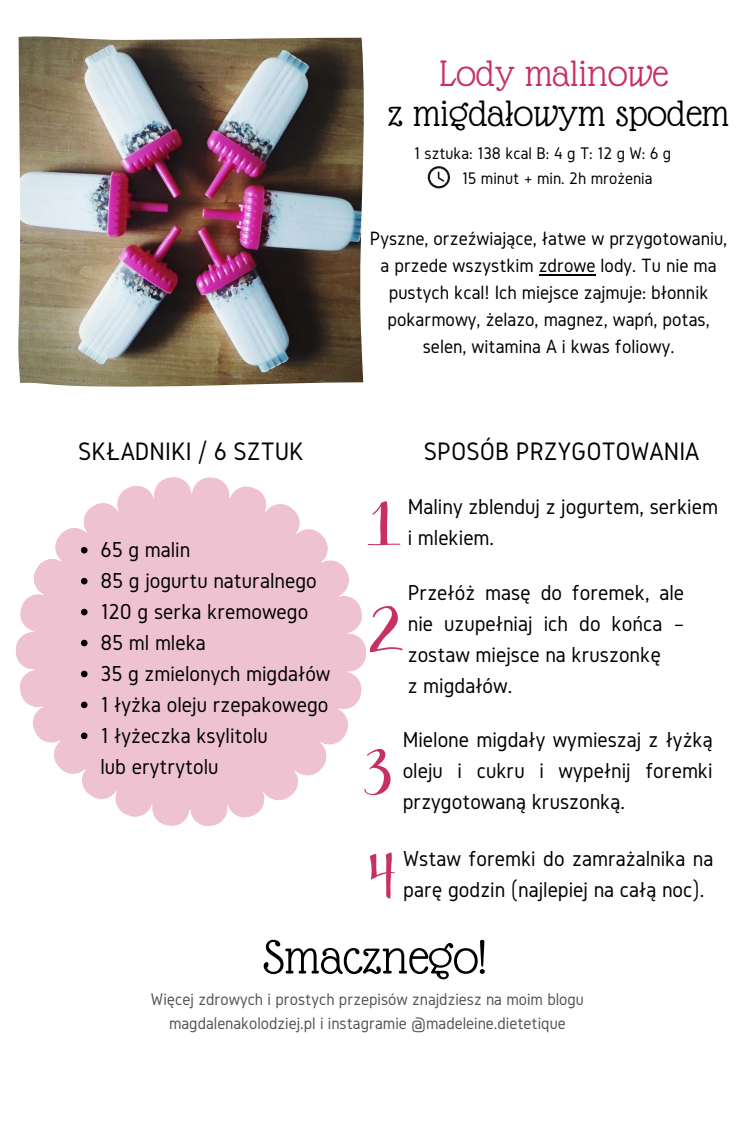
<style>
.page{position:relative;width:750px;height:1125px;background:#fff}
.page>*{position:absolute;margin:0;border:0;box-sizing:border-box;transform-origin:0 0}
.t1{font:51.88px "Glass Antiqua";color:#000}
.t2{font:40px "Glass Antiqua";color:#000}
.t3{font:40px "Glass Antiqua";color:#c83062}
.t4{font:26.25px "Gidole";color:#000}
.t5{font:22.5px/31px "Gidole";color:#000}
.t6{font:20px/27.2px "Gidole";color:#000;text-align:center}
.t7{font:17.5px/24.4px "Gidole";color:#545454;text-align:center}
.t8{font:17.5px/24.4px "Gidole";color:#000}
</style>
<div class="page">
<img style="left:18px;top:36px;width:346px;height:351px">
<svg style="left:16px;top:477px;width:350px;height:349px;fill:#eec2d0"></svg>
<svg style="left:368px;top:501px;width:32px;height:44px"></svg>
<svg style="left:370px;top:606px;width:33px;height:46px"></svg>
<svg style="left:364px;top:749px;width:27px;height:46px"></svg>
<svg style="left:428px;top:166px;width:22px;height:22px"></svg>
<svg style="left:370px;top:852px;width:25px;height:46px"></svg>
<svg style="left:81px;top:547px;width:7px;height:7px"></svg>
<svg style="left:81px;top:578px;width:7px;height:6px"></svg>
<svg style="left:81px;top:609px;width:7px;height:6px"></svg>
<svg style="left:81px;top:640px;width:7px;height:6px"></svg>
<svg style="left:81px;top:671px;width:7px;height:6px"></svg>
<svg style="left:81px;top:702px;width:7px;height:6px"></svg>
<svg style="left:81px;top:733px;width:7px;height:6px"></svg>
<hr style="left:539px;top:274px;width:57px;height:1px;background:#000">
<h2 class="t3" style="left:440px;top:52px;width:230px">Lody malinowe</h2>
<h2 class="t2" style="left:388px;top:93px;width:343px">z migdałowym spodem</h2>
<p class="t8" style="left:462px;top:141px;width:211px;text-indent:-48px">1 sztuka: 138 kcal B: 4 g T: 12 g W: 6 g<br>15 minut + min. 2h mrożenia</p>
<p class="t4" style="left:78px;top:437px;width:228px">SKŁADNIKI / 6 SZTUK</p>
<p class="t5" style="left:100px;top:534px;width:232px">65 g malin<br>85 g jogurtu naturalnego<br>120 g serka kremowego<br>85 ml mleka<br>35 g zmielonych migdałów<br>1 łyżka oleju rzepakowego<br>1 łyżeczka ksylitolu<br>lub erytrytolu</p>
<p class="t6" style="left:370px;top:224px;width:359px">Pyszne, orzeźwiające, łatwe w przygotowaniu, a przede wszystkim zdrowe lody. Tu nie ma pustych kcal! Ich miejsce zajmuje: błonnik pokarmowy, żelazo, magnez, wapń, potas, selen, witamina A i kwas foliowy.</p>
<p class="t4" style="left:424px;top:437px;width:277px">SPOSÓB PRZYGOTOWANIA</p>
<p class="t5" style="left:408px;top:491px;width:312px">Maliny zblenduj z jogurtem, serkiem i mlekiem.</p>
<p class="t5" style="left:408px;top:577px;width:278px">Przełóż masę do foremek, ale nie uzupełniaj ich do końca – zostaw miejsce na kruszonkę<br>z migdałów.</p>
<p class="t5" style="left:403px;top:724px;width:312px;text-align:justify">Mielone migdały wymieszaj z łyżką oleju i cukru i wypełnij foremki przygotowaną kruszonką.</p>
<p class="t5" style="left:403px;top:843px;width:312px">Wstaw foremki do zamrażalnika na parę godzin (najlepiej na całą noc).</p>
<h1 class="t1" style="left:263px;top:930px;width:225px">Smacznego!</h1>
<p class="t7" style="left:151px;top:986px;width:434px">Więcej zdrowych i prostych przepisów znajdziesz na moim blogu magdalenakolodziej.pl i instagramie @madeleine.dietetique</p>
</div>
